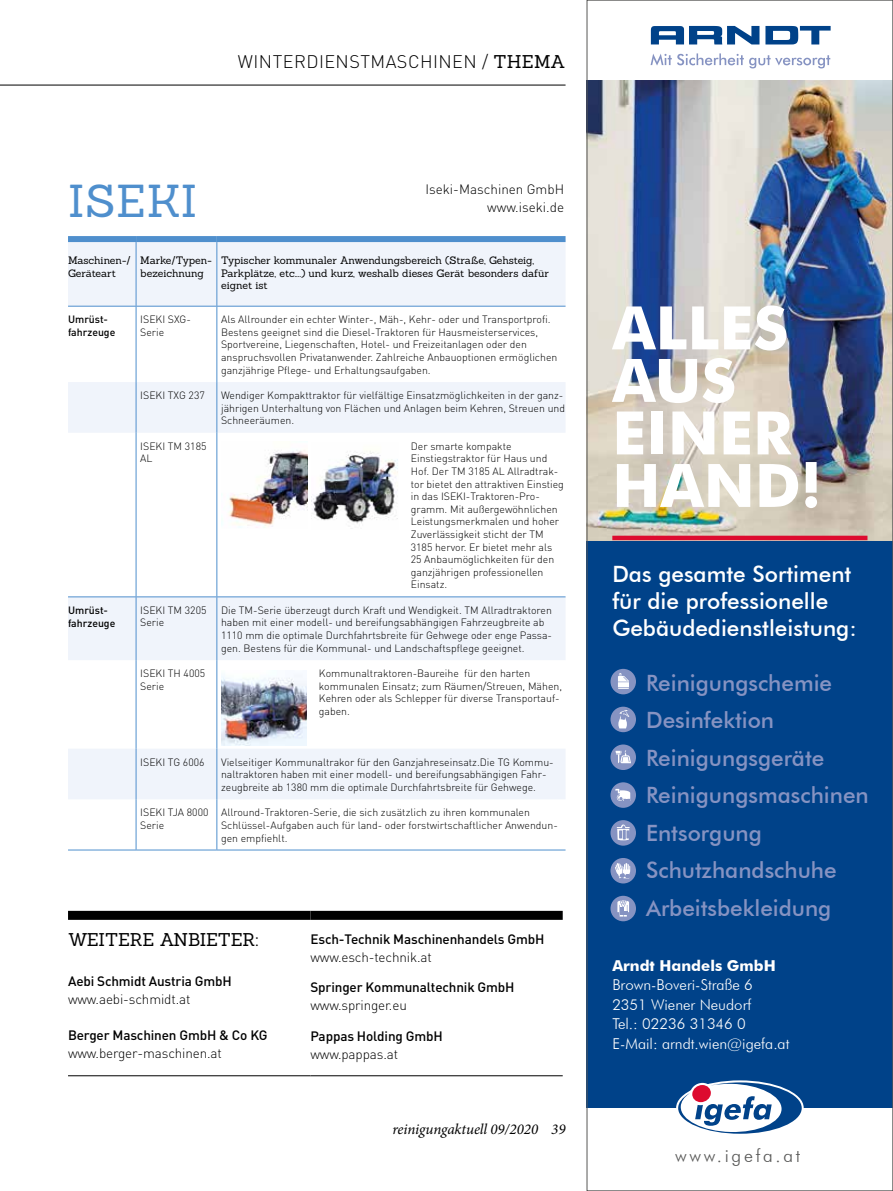
<style>
.page{position:relative;width:893px;height:1191px;background:#fff}
.page>*{position:absolute;margin:0;border:0;box-sizing:border-box;transform-origin:0 0}
.t1{font:700 60px/52.5px "Futura BT";color:#fff}
.t2{font:45px "Sanchez";letter-spacing:.02em;color:#4f8fcd}
.t3{font:500 22.5px/37.5px "Futura BT";color:#8693c2}
.t4{font:500 22.5px/27px "Futura BT";color:#fff}
.t5{font:300 18px "DIN";letter-spacing:.025em;color:#000}
.t6{font:18px "Sanchez";letter-spacing:-.005em;color:#000}
.t7{font:300 18px "Futura BT";letter-spacing:.15em;color:#575756}
.t8{font:300 15px/19.5px "Futura BT";color:#fff}
.t9{font:italic 15px "Minion Pro";letter-spacing:-.005em;color:#000}
.t10{font:700 15px "Futura BT";color:#fff}
.t11{font:500 13.5px "DIN";letter-spacing:-.01em;color:#000}
.t12{font:300 13.5px/18px "DIN";letter-spacing:-.01em;color:#000;text-align:right}
.t13{font:300 10.5px/12.6px "DIN";color:#000}
.t14{font:10.5px/12.6px "Sanchez";letter-spacing:-.005em;color:#000}
.t15{font:500 10.5px/12.6px "DIN";color:#000}
.s1{font-family:"Sanchez";font-weight:400}
</style>
<div class="page">
<hr style="left:68px;top:1075px;width:242px;height:1px;background:#000">
<hr style="left:310px;top:1075px;width:253px;height:1px;background:#000">
<div style="left:68px;top:911px;width:242px;height:9px;background:#000"></div>
<div style="left:310px;top:911px;width:253px;height:9px;background:#000"></div>
<div style="left:68px;top:242px;width:498px;height:64px;background:#f0f4fb"></div>
<svg style="left:68px;top:382px;width:498px;height:417px"></svg>
<div style="left:68px;top:236px;width:68px;height:6px;background:#4f8fcd"></div>
<div style="left:136px;top:236px;width:81px;height:6px;background:#4f8fcd"></div>
<div style="left:217px;top:236px;width:349px;height:6px;background:#4f8fcd"></div>
<hr style="left:136px;top:242px;width:1px;height:64px;background:#4f8fcd">
<hr style="left:216px;top:242px;width:1px;height:64px;background:#4f8fcd">
<hr style="left:136px;top:306px;width:1px;height:76px;background:#4f8fcd">
<hr style="left:216px;top:306px;width:1px;height:76px;background:#4f8fcd">
<hr style="left:136px;top:382px;width:1px;height:51px;background:#4f8fcd">
<hr style="left:216px;top:382px;width:1px;height:51px;background:#4f8fcd">
<hr style="left:136px;top:433px;width:1px;height:163px;background:#4f8fcd">
<hr style="left:216px;top:433px;width:1px;height:163px;background:#4f8fcd">
<hr style="left:136px;top:597px;width:1px;height:63px;background:#4f8fcd">
<hr style="left:216px;top:597px;width:1px;height:63px;background:#4f8fcd">
<hr style="left:136px;top:660px;width:1px;height:88px;background:#4f8fcd">
<hr style="left:216px;top:660px;width:1px;height:88px;background:#4f8fcd">
<hr style="left:136px;top:748px;width:1px;height:51px;background:#4f8fcd">
<hr style="left:216px;top:748px;width:1px;height:51px;background:#4f8fcd">
<hr style="left:136px;top:799px;width:1px;height:50px;background:#4f8fcd">
<hr style="left:216px;top:799px;width:1px;height:50px;background:#4f8fcd">
<hr style="left:68px;top:306px;width:68px;height:1px;background:#4f8fcd">
<hr style="left:136px;top:306px;width:81px;height:1px;background:#4f8fcd">
<hr style="left:217px;top:306px;width:349px;height:1px;background:#4f8fcd">
<hr style="left:68px;top:849px;width:68px;height:1px;background:#4f8fcd">
<hr style="left:136px;top:849px;width:81px;height:1px;background:#4f8fcd">
<hr style="left:217px;top:849px;width:349px;height:1px;background:#4f8fcd">
<hr style="left:68px;top:596px;width:68px;height:1px;background:#4f8fcd">
<hr style="left:136px;top:596px;width:81px;height:1px;background:#4f8fcd">
<hr style="left:217px;top:596px;width:349px;height:1px;background:#4f8fcd">
<img style="left:221px;top:442px;width:86px;height:86px">
<img style="left:312px;top:443px;width:86px;height:86px">
<img style="left:221px;top:670px;width:85px;height:75px">
<hr style="left:0;top:85px;width:566px;height:1px;background:#000">
<div style="left:587px;top:89px;width:306px;height:1018px;background:#004289"></div>
<img style="left:589px;top:81px;width:302px;height:459px">
<hr style="left:612px;top:536px;width:255px;height:4px;background:#dd0b2f">
<svg style="left:676px;top:1080px;width:128px;height:55px"></svg>
<svg style="left:678px;top:1082px;width:124px;height:51px"></svg>
<div style="left:692px;top:1085px;width:19px;height:17px;background:#dd0b2f;border-radius:50%"></div>
<svg style="left:651px;top:53px;width:179px;height:15px"></svg>
<svg style="left:651px;top:26px;width:180px;height:18px"></svg>
<svg style="left:610px;top:706px;width:26px;height:26px"></svg>
<svg style="left:610px;top:669px;width:26px;height:25px"></svg>
<svg style="left:610px;top:820px;width:26px;height:25px"></svg>
<svg style="left:610px;top:744px;width:26px;height:26px"></svg>
<svg style="left:610px;top:858px;width:26px;height:25px"></svg>
<svg style="left:610px;top:895px;width:26px;height:26px"></svg>
<svg style="left:610px;top:782px;width:26px;height:26px"></svg>
<h3 class="t5" style="left:238px;top:50px;width:329px">WINTERDIENSTMASCHINEN / <span class="s1">THEMA</span></h3>
<h2 class="t2" style="left:68px;top:171px;width:131px">ISEKI</h2>
<p class="t14" style="left:68px;top:254px;width:64px">Maschinen-/<br>Geräteart</p>
<p class="t14" style="left:140px;top:254px;width:72px">Marke/Typen&shy;bezeichnung</p>
<p class="t14" style="left:221px;top:254px;width:329px">Typischer kommunaler Anwendungsbereich (Straße, Gehsteig,<br>Parkplätze, etc....) und kurz, weshalb dieses Gerät besonders dafür eignet ist</p>
<p class="t15" style="left:68px;top:313px;width:49px">Umrüst&shy;fahrzeuge</p>
<p class="t13" style="left:140px;top:313px;width:52px">ISEKI SXG-<br>Serie</p>
<p class="t13" style="left:221px;top:313px;width:338px">Als Allrounder ein echter Winter-, Mäh-, Kehr- oder und Transportprofi.<br>Bestens geeignet sind die Diesel-Traktoren für Hausmeisterservices, Sportvereine, Liegenschaften, Hotel- und Freizeitanlagen oder den anspruchsvollen Privatanwender. Zahlreiche Anbauoptionen ermöglichen ganzjährige Pflege- und Erhaltungsaufgaben.</p>
<p class="t13" style="left:140px;top:389px;width:66px">ISEKI TXG 237</p>
<p class="t13" style="left:221px;top:389px;width:345px">Wendiger Kompakttraktor für vielfältige Einsatzmöglichkeiten in der ganz&shy;jährigen Unterhaltung von Flächen und Anlagen beim Kehren, Streuen und<br>Schneeräumen.</p>
<p class="t13" style="left:140px;top:439px;width:68px">ISEKI TM 3185<br>AL</p>
<p class="t13" style="left:411px;top:439px;width:155px">Der smarte kompakte<br>Einstiegstraktor für Haus und<br>Hof. Der TM 3185 AL Allradtrak&shy;tor bietet den attraktiven Einstieg in das ISEKI-Traktoren-Pro&shy;gramm. Mit außergewöhnlichen<br>Leistungsmerkmalen und hoher<br>Zuverlässigkeit sticht der TM<br>3185 hervor. Er bietet mehr als<br>25 Anbaumöglichkeiten für den ganzjährigen professionellen<br>Einsatz.</p>
<p class="t15" style="left:68px;top:603px;width:49px">Umrüst&shy;fahrzeuge</p>
<p class="t13" style="left:140px;top:603px;width:68px">ISEKI TM 3205<br>Serie</p>
<p class="t13" style="left:221px;top:603px;width:332px">Die TM-Serie überzeugt durch Kraft und Wendigkeit. TM Allradtraktoren haben mit einer modell- und bereifungsabhängigen Fahrzeugbreite ab 1110 mm die optimale Durchfahrtsbreite für Gehwege oder enge Passa&shy;gen. Bestens für die Kommunal- und Landschaftspflege geeignet.</p>
<p class="t13" style="left:140px;top:667px;width:66px">ISEKI TH 4005<br>Serie</p>
<p class="t13" style="left:319px;top:667px;width:245px">Kommunaltraktoren-Baureihe für den harten kommunalen Einsatz; zum Räumen/Streuen, Mähen, Kehren oder als Schlepper für diverse Transportauf&shy;gaben.</p>
<p class="t12" style="left:425px;top:180px;width:140px">Iseki-Maschinen GmbH www.iseki.de</p>
<p class="t13" style="left:140px;top:755px;width:66px">ISEKI TG 6006</p>
<p class="t13" style="left:221px;top:755px;width:334px">Vielseitiger Kommunaltrakor für den Ganzjahreseinsatz.Die TG Kommu&shy;naltraktoren haben mit einer modell- und bereifungsabhängigen Fahr&shy;zeugbreite ab 1380 mm die optimale Durchfahrtsbreite für Gehwege.</p>
<p class="t13" style="left:140px;top:806px;width:70px">ISEKI TJA 8000<br>Serie</p>
<p class="t13" style="left:221px;top:806px;width:338px">Allround-Traktoren-Serie, die sich zusätzlich zu ihren kommunalen<br>Schlüssel-Aufgaben auch für land- oder forstwirtschaftlicher Anwendun&shy;gen empfiehlt.</p>
<h3 class="t6" style="left:68px;top:927px;width:192px">WEITERE ANBIETER:</h3>
<p class="t11" style="left:68px;top:973px;width:165px">Aebi Schmidt Austria GmbH</p>
<p class="t12" style="left:68px;top:990px;width:124px">www.aebi-schmidt.at</p>
<p class="t11" style="left:68px;top:1027px;width:201px">Berger Maschinen GmbH &amp; Co KG</p>
<p class="t12" style="left:68px;top:1044px;width:155px">www.berger-maschinen.at</p>
<p class="t11" style="left:310px;top:930px;width:235px">Esch-Technik Maschinenhandels GmbH</p>
<p class="t12" style="left:310px;top:947px;width:123px">www.esch-technik.at</p>
<p class="t11" style="left:310px;top:978px;width:206px">Springer Kommunaltechnik GmbH</p>
<p class="t12" style="left:310px;top:996px;width:98px">www.springer.eu</p>
<p class="t11" style="left:310px;top:1027px;width:134px">Pappas Holding GmbH</p>
<p class="t12" style="left:310px;top:1044px;width:89px">www.pappas.at</p>
<h3 class="t9" style="left:392px;top:1118px;width:175px">reinigungaktuell 09/2020 39</h3>
<h1 class="t1" style="left:612px;top:301px;width:211px">ALLES<br>AUS<br>EINER<br>HAND!</h1>
<h3 class="t4" style="left:612px;top:560px;width:246px">Das gesamte Sortiment für die professionelle<br>Gebäudedienstleistung:</h3>
<h3 class="t3" style="left:646px;top:663px;width:224px">Reinigungschemie<br>Desinfektion<br>Reinigungsgeräte<br>Reinigungsmaschinen<br>Entsorgung<br>Schutzhandschuhe<br>Arbeitsbekleidung</h3>
<h3 class="t10" style="left:612px;top:956px;width:165px">Arndt Handels GmbH</h3>
<h3 class="t8" style="left:612px;top:975px;width:179px">Brown-Boveri-Straße 6<br>2351 Wiener Neudorf<br>Tel.: 02236 31346 0<br>E-Mail: arndt.wien@igefa.at</h3>
<h3 class="t7" style="left:675px;top:1145px;width:127px">www.igefa.at</h3>
</div>
